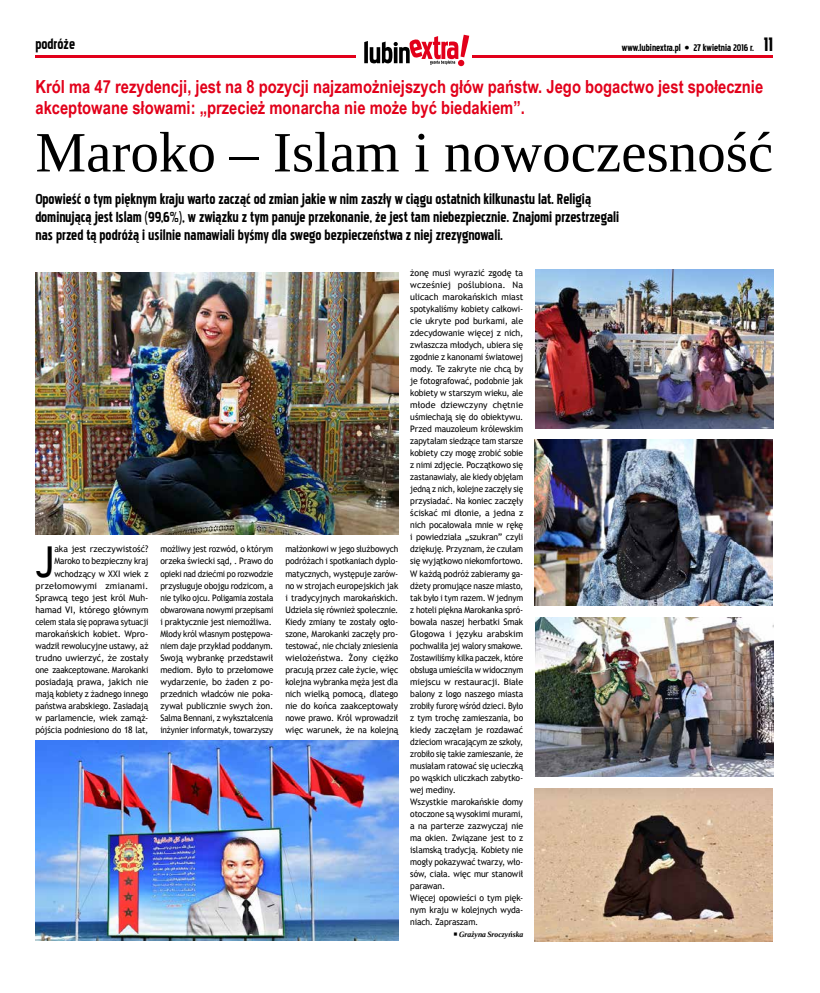
<style>
.page{position:relative;width:820px;height:993px;background:#fff}
.page>*{position:absolute;margin:0;border:0;box-sizing:border-box;transform-origin:0 0}
.t1{font:56.9px "Tinos";color:#000}
.t2{font:42.5px "Trebuchet MS";color:#000;scale:.95 1}
.t3{font:18px/18px "Pakenham";color:#000}
.t4{font:700 18px/21px "Arial Narrow";color:#e2001a}
.t5{font:12px "Pakenham";color:#000}
.t6{font:9px/12px "Trebuchet MS";letter-spacing:-.01em;color:#000;text-align:right}
.t7{font:9px/12px "Trebuchet MS";letter-spacing:-.01em;color:#000;scale:.94 1}
.t8{font:9px/12px "Trebuchet MS";letter-spacing:-.01em;color:#000;text-align:justify;scale:.93 1}
.t9{font:italic 700 8px "Tinos";letter-spacing:.005em;color:#000;scale:.95 1}
.s1{font-size:24px}
</style>
<div class="page">
<svg style="left:364px;top:35px;width:105px;height:31px"></svg>
<hr style="left:35px;top:55px;width:321px;height:2px;background:#e2001a">
<hr style="left:472px;top:55px;width:300px;height:2px;background:#e2001a">
<img style="left:534px;top:788px;width:238px;height:153px">
<img style="left:35px;top:740px;width:363px;height:200px">
<img style="left:535px;top:617px;width:237px;height:159px">
<img style="left:535px;top:269px;width:237px;height:159px">
<img style="left:534px;top:439px;width:238px;height:166px">
<img style="left:35px;top:272px;width:363px;height:262px">
<h3 class="t3" style="left:35px;top:35px;width:41px">podróże</h3>
<h3 class="t5" style="left:621px;top:42px;width:153px">www.lubinextra.pl • 27 kwietnia 2016 r. <span class="s1">11</span></h3>
<h3 class="t4" style="left:35px;top:75px;width:729px">Król ma 47 rezydencji, jest na 8 pozycji najzamożniejszych głów państw. Jego bogactwo jest społecznie akceptowane słowami: „przecież monarcha nie może być biedakiem”.</h3>
<h1 class="t1" style="left:35px;top:115px;width:739px">Maroko – Islam i nowoczesność</h1>
<p class="t3" style="left:35px;top:190px;width:585px">Opowieść o tym pięknym kraju warto zacząć od zmian jakie w nim zaszły w ciągu ostatnich kilkunastu lat. Religią dominującą jest Islam (99,6%), w związku z tym panuje przekonanie, że jest tam niebezpiecznie. Znajomi przestrzegali nas przed tą podróżą i usilnie namawiali byśmy dla swego bezpieczeństwa z niej zrezygnowali.</p>
<p class="t6" style="left:35px;top:543px;width:114px">aka jest rzeczywistość?<br>Maroko to bezpieczny kraj wchodzący w XXI wiek z przełomowymi zmianami.<br>Sprawcą tego jest król Muh&shy;hamad VI, którego głównym celem stała się poprawa sytuacji marokańskich kobiet. Wpro&shy;wadził rewolucyjne ustawy, aż trudno uwierzyć, że zostały one zaakceptowane. Marokanki posiadają prawa, jakich nie mają kobiety z żadnego innego państwa arabskiego. Zasiadają w parlamencie, wiek zamąż&shy;pójścia podniesiono do 18 lat,</p>
<p class="t7" style="left:160px;top:543px;width:122px">możliwy jest rozwód, o którym orzeka świecki sąd, . Prawo do opieki nad dziećmi po rozwodzie przysługuje obojgu rodzicom, a nie tylko ojcu. Poligamia została obwarowana nowymi przepisami i praktycznie jest niemożliwa.<br>Młody król własnym postępowa&shy;niem daje przykład poddanym.<br>Swoją wybrankę przedstawił mediom. Było to przełomowe wydarzenie, bo żaden z po&shy;przednich władców nie poka&shy;zywał publicznie swych żon.<br>Salma Bennani, z wykształcenia inżynier informatyk, towarzyszy</p>
<p class="t8" style="left:285px;top:543px;width:123px">małżonkowi w jego służbowych podróżach i spotkaniach dyplo&shy;matycznych, występuje zarów&shy;no w strojach europejskich jak i tradycyjnych marokańskich.<br>Udziela się również społecznie.<br>Kiedy zmiany te zostały ogło&shy;szone, Marokanki zaczęły pro&shy;testować, nie chciały zniesienia wielożeństwa. Żony ciężko pracują przez całe życie, więc kolejna wybranka męża jest dla nich wielką pomocą, dlatego nie do końca zaakceptowały nowe prawo. Król wprowadził więc warunek, że na kolejną</p>
<h2 class="t2" style="left:35px;top:536px;width:22px">J</h2>
<p class="t6" style="left:410px;top:267px;width:114px;text-align:left">żonę musi wyrazić zgodę ta wcześniej poślubiona. Na ulicach marokańskich miast spotykaliśmy kobiety całkowi&shy;cie ukryte pod burkami, ale zdecydowanie więcej z nich, zwłaszcza młodych, ubiera się zgodnie z kanonami światowej mody. Te zakryte nie chcą by je fotografować, podobnie jak kobiety w starszym wieku, ale młode dziewczyny chętnie uśmiechają się do obiektywu.<br>Przed mauzoleum królewskim zapytałam siedzące tam starsze kobiety czy mogę zrobić sobie z nimi zdjęcie. Początkowo się zastanawiały, ale kiedy objęłam jedną z nich, kolejne zaczęły się przysiadać. Na koniec zaczęły ściskać mi dłonie, a jedna z nich pocałowała mnie w rękę i powiedziała „szukran” czyli dziękuję. Przyznam, że czułam się wyjątkowo niekomfortowo.<br>W każdą podróż zabieramy ga&shy;dżety promujące nasze miasto, tak było i tym razem. W jednym z hoteli piękna Marokanka spró&shy;bowała naszej herbatki Smak<br>Głogowa i języku arabskim pochwaliła jej walory smakowe.<br>Zostawiliśmy kilka paczek, które obsługa umieściła w widocznym miejscu w restauracji. Białe balony z logo naszego miasta zrobiły furorę wśród dzieci. Było z tym trochę zamieszania, bo kiedy zaczęłam je rozdawać dzieciom wracającym ze szkoły, zrobiło się takie zamieszanie, że musiałam ratować się ucieczką po wąskich uliczkach zabytko&shy;wej mediny.<br>Wszystkie marokańskie domy otoczone są wysokimi murami, a na parterze zazwyczaj nie ma okien. Związane jest to z islamską tradycją. Kobiety nie mogły pokazywać twarzy, wło&shy;sów, ciała. więc mur stanowił parawan.<br>Więcej opowieści o tym pięk&shy;nym kraju w kolejnych wyda&shy;niach. Zapraszam.</p>
<p class="t9" style="left:459px;top:928px;width:69px">Grażyna Sroczyńska</p>
</div>
